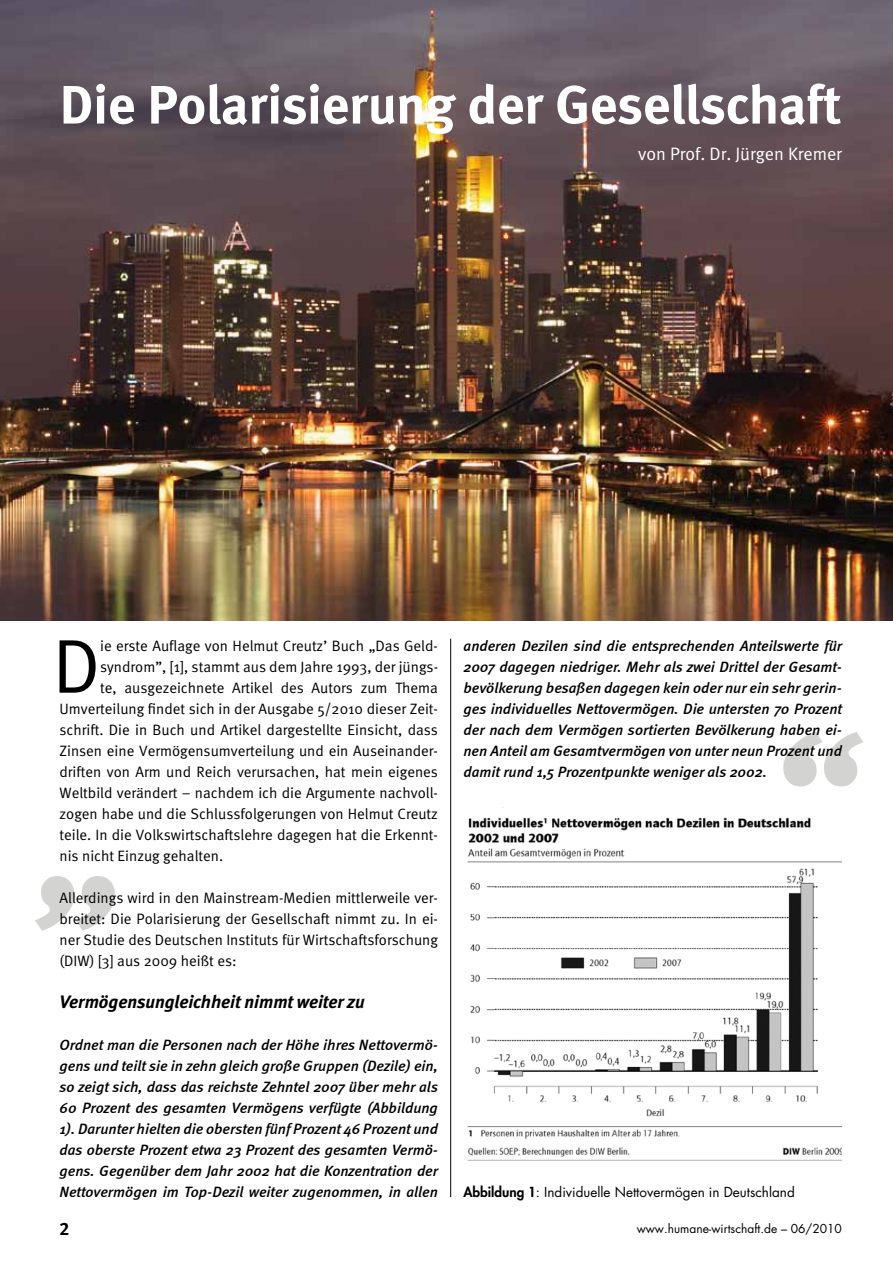
<style>
.page{position:relative;width:893px;height:1263px;background:#fff}
.page>*{position:absolute;margin:0;border:0;box-sizing:border-box;transform-origin:0 0}
.t1{font:italic 700 180px "Meta";color:#d3d3d2}
.t2{font:76.2px "Meta Normal";color:#000}
.t3{font:700 54px "Meta";color:#fff}
.t4{font:italic 700 18px "Meta";color:#000}
.t5{font:18px "Meta Normal";color:#fff}
.t6{font:18px "Meta Bold LF";color:#000}
.t7{font:italic 500 15px/21px "Meta";color:#000;text-align:justify}
.t8{font:15px/21px "Meta Normal";color:#000;text-align:justify}
.t9{font:13.5px "Futura";color:#000}
.t10{font:12px "Futura";color:#000}
.s1{font-weight:800}
</style>
<div class="page">
<img style="left:467px;top:817px;width:375px;height:344px">
<img style="left:0;top:0;width:893px;height:620px">
<hr style="left:450px;top:639px;width:1px;height:558px;background:#000">
<svg style="left:892px;top:26px;width:1px;height:17px"></svg>
<h3 class="t3" style="left:60px;top:73px;width:783px">Die Polarisierung der Gesellschaft</h3>
<p class="t5" style="left:638px;top:143px;width:205px">von Prof. Dr. Jürgen Kremer</p>
<h2 class="t2" style="left:53px;top:622px;width:49px">D</h2>
<p class="t8" style="left:100px;top:635px;width:339px">ie erste Auflage von Helmut Creutz’ Buch „Das Geld-</p>
<p class="t8" style="left:100px;top:656px;width:339px">syndrom”, [1], stammt aus dem Jahre 1993, der jüngs-</p>
<p class="t8" style="left:100px;top:677px;width:339px">te, ausgezeichnete Artikel des Autors zum Thema</p>
<p class="t8" style="left:60px;top:698px;width:380px">Umverteilung findet sich in der Ausgabe 5/2010 dieser Zeit-</p>
<p class="t8" style="left:60px;top:719px;width:380px">schrift. Die in Buch und Artikel dargestellte Einsicht, dass</p>
<p class="t8" style="left:60px;top:740px;width:380px">Zinsen eine Vermögensumverteilung und ein Auseinander-</p>
<p class="t8" style="left:60px;top:761px;width:380px">driften von Arm und Reich verursachen, hat mein eigenes</p>
<p class="t8" style="left:60px;top:782px;width:380px">Weltbild verändert – nachdem ich die Argumente nachvoll-</p>
<p class="t8" style="left:60px;top:803px;width:380px">zogen habe und die Schlussfolgerungen von Helmut Creutz</p>
<p class="t8" style="left:60px;top:824px;width:380px">teile. In die Volkswirtschaftslehre dagegen hat die Erkennt-</p>
<p class="t8" style="left:60px;top:845px;width:165px">nis nicht Einzug gehalten.</p>
<p class="t8" style="left:60px;top:887px;width:380px">Allerdings wird in den Mainstream-Medien mittlerweile ver&shy;breitet: Die Polarisierung der Gesellschaft nimmt zu. In ei&shy;ner Studie des Deutschen Instituts für Wirtschaftsforschung (DIW) [3] aus 2009 heißt es:</p>
<p class="t4" style="left:60px;top:991px;width:307px">Vermögensungleichheit nimmt weiter zu</p>
<p class="t7" style="left:60px;top:1034px;width:380px">Ordnet man die Personen nach der Höhe ihres Nettovermö&shy;gens und teilt sie in zehn gleich große Gruppen (Dezile) ein, so zeigt sich, dass das reichste Zehntel 2007 über mehr als 60 Prozent des gesamten Vermögens verfügte (Abbildung 1). Darunter hielten die obersten fünf Prozent 46 Prozent und das oberste Prozent etwa 23 Prozent des gesamten Vermö&shy;gens. Gegenüber dem Jahr 2002 hat die Konzentration der Nettovermögen im Top-Dezil weiter zugenommen, in allen</p>
<h1 class="t1" style="left:43px;top:734px;width:89px">„</h1>
<p class="t7" style="left:463px;top:635px;width:380px">anderen Dezilen sind die entsprechenden Anteilswerte für 2007 dagegen niedriger. Mehr als zwei Drittel der Gesamt&shy;bevölkerung besaßen dagegen kein oder nur ein sehr gerin&shy;ges individuelles Nettovermögen. Die untersten 70 Prozent der nach dem Vermögen sortierten Bevölkerung haben ei&shy;nen Anteil am Gesamtvermögen von unter neun Prozent und damit rund 1,5 Prozentpunkte weniger als 2002.</p>
<h1 class="t1" style="left:765px;top:691px;width:89px">“</h1>
<p class="t9" style="left:463px;top:1183px;width:333px"><span class="s1">Abbildung 1</span>: Individuelle Nettovermögen in Deutschland</p>
<p class="t6" style="left:60px;top:1218px;width:12px">2</p>
<p class="t10" style="left:637px;top:1221px;width:207px">www.humane-wirtschaft.de – 06/2010</p>
</div>
